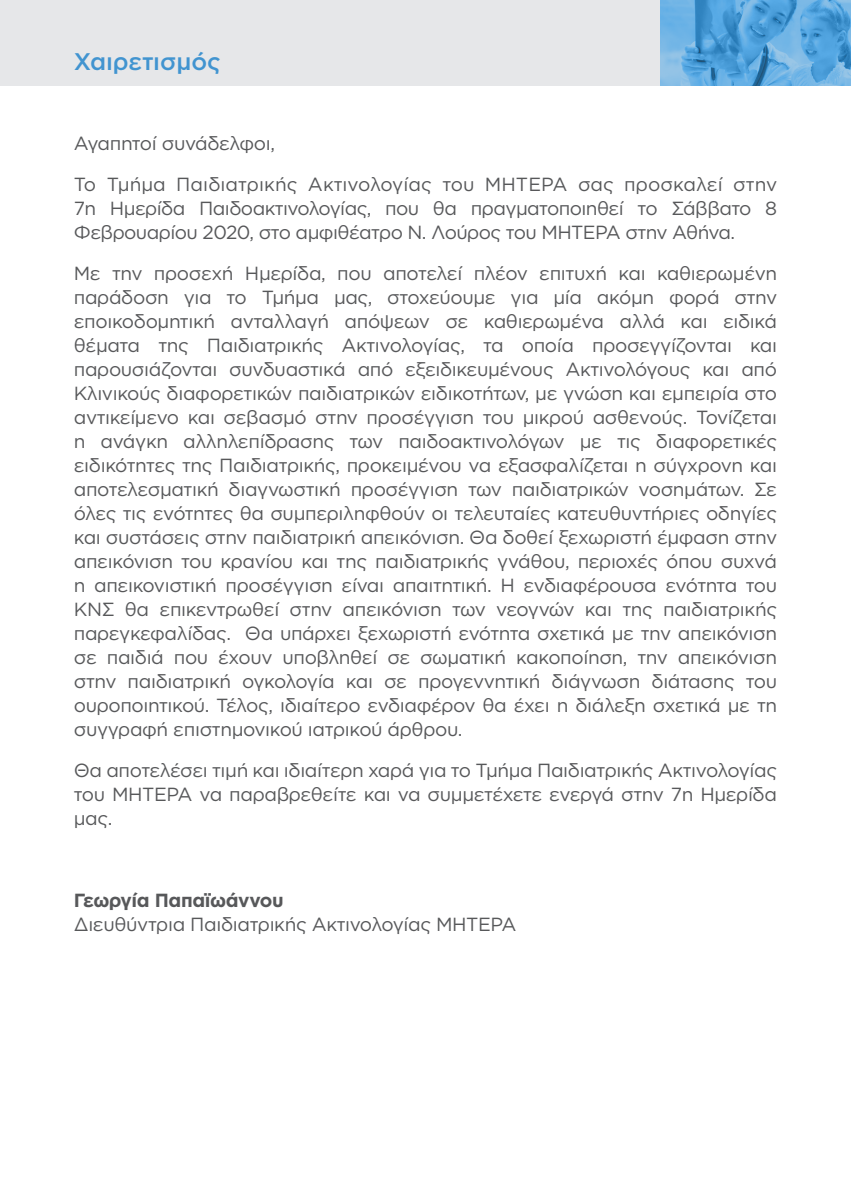
<style>
.page{position:relative;width:851px;height:1191px;background:#fff}
.page>*{position:absolute;margin:0;border:0;box-sizing:border-box;transform-origin:0 0}
.t1{font:500 24px "Gotham Greek";color:#4194d0}
.t2{font:19px/24px "Gotham Greek";letter-spacing:-.025em;color:#57585a;text-align:justify}
.t3{font:19px/41px "Gotham Greek";color:#57585a}
.t4{font:700 19px "Gotham Greek";letter-spacing:-.02em;color:#57585a}
</style>
<div class="page">
<div style="left:0;top:0;width:850px;height:85px;background:#e6e7e9"></div>
<img style="left:660px;top:0;width:190px;height:85px">
<p class="t1" style="left:74px;top:48px;width:149px">Χαιρετισμός</p>
<p class="t3" style="left:74px;top:122px;width:704px">Αγαπητοί συνάδελφοι,<br>Το Τμήμα Παιδιατρικής Ακτινολογίας του ΜΗΤΕΡΑ σας προσκαλεί στην</p>
<p class="t2" style="left:74px;top:196px;width:704px">7η Ημερίδα Παιδοακτινολογίας, που θα πραγματοποιηθεί το Σάββατο 8<br>Φεβρουαρίου 2020, στο αμφιθέατρο Ν. Λούρος του ΜΗΤΕΡΑ στην Αθήνα.</p>
<p class="t2" style="left:74px;top:261px;width:704px">Με την προσεχή Ημερίδα, που αποτελεί πλέον επιτυχή και καθιερωμένη παράδοση για το Τμήμα μας, στοχεύουμε για μία ακόμη φορά στην εποικοδομητική ανταλλαγή απόψεων σε καθιερωμένα αλλά και ειδικά θέματα της Παιδιατρικής Ακτινολογίας, τα οποία προσεγγίζονται και παρουσιάζονται συνδυαστικά από εξειδικευμένους Ακτινολόγους και από Κλινικούς διαφορετικών παιδιατρικών ειδικοτήτων, με γνώση και εμπειρία στο αντικείμενο και σεβασμό στην προσέγγιση του μικρού ασθενούς. Τονίζεται η ανάγκη αλληλεπίδρασης των παιδοακτινολόγων με τις διαφορετικές ειδικότητες της Παιδιατρικής, προκειμένου να εξασφαλίζεται η σύγχρονη και αποτελεσματική διαγνωστική προσέγγιση των παιδιατρικών νοσημάτων. Σε όλες τις ενότητες θα συμπεριληφθούν οι τελευταίες κατευθυντήριες οδηγίες και συστάσεις στην παιδιατρική απεικόνιση. Θα δοθεί ξεχωριστή έμφαση στην απεικόνιση του κρανίου και της παιδιατρικής γνάθου, περιοχές όπου συχνά η απεικονιστική προσέγγιση είναι απαιτητική. Η ενδιαφέρουσα ενότητα του ΚΝΣ θα επικεντρωθεί στην απεικόνιση των νεογνών και της παιδιατρικής παρεγκεφαλίδας. Θα υπάρχει ξεχωριστή ενότητα σχετικά με την απεικόνιση σε παιδιά που έχουν υποβληθεί σε σωματική κακοποίηση, την απεικόνιση στην παιδιατρική ογκολογία και σε προγεννητική διάγνωση διάτασης του ουροποιητικού. Τέλος, ιδιαίτερο ενδιαφέρον θα έχει η διάλεξη σχετικά με τη συγγραφή επιστημονικού ιατρικού άρθρου.</p>
<p class="t2" style="left:74px;top:758px;width:704px">Θα αποτελέσει τιμή και ιδιαίτερη χαρά για το Τμήμα Παιδιατρικής Ακτινολογίας του ΜΗΤΕΡΑ να παραβρεθείτε και να συμμετέχετε ενεργά στην 7η Ημερίδα μας.</p>
<p class="t4" style="left:74px;top:889px;width:211px">Γεωργία Παπαϊωάννου</p>
<p class="t2" style="left:74px;top:912px;width:444px">Διευθύντρια Παιδιατρικής Ακτινολογίας ΜΗΤΕΡΑ</p>
</div>
